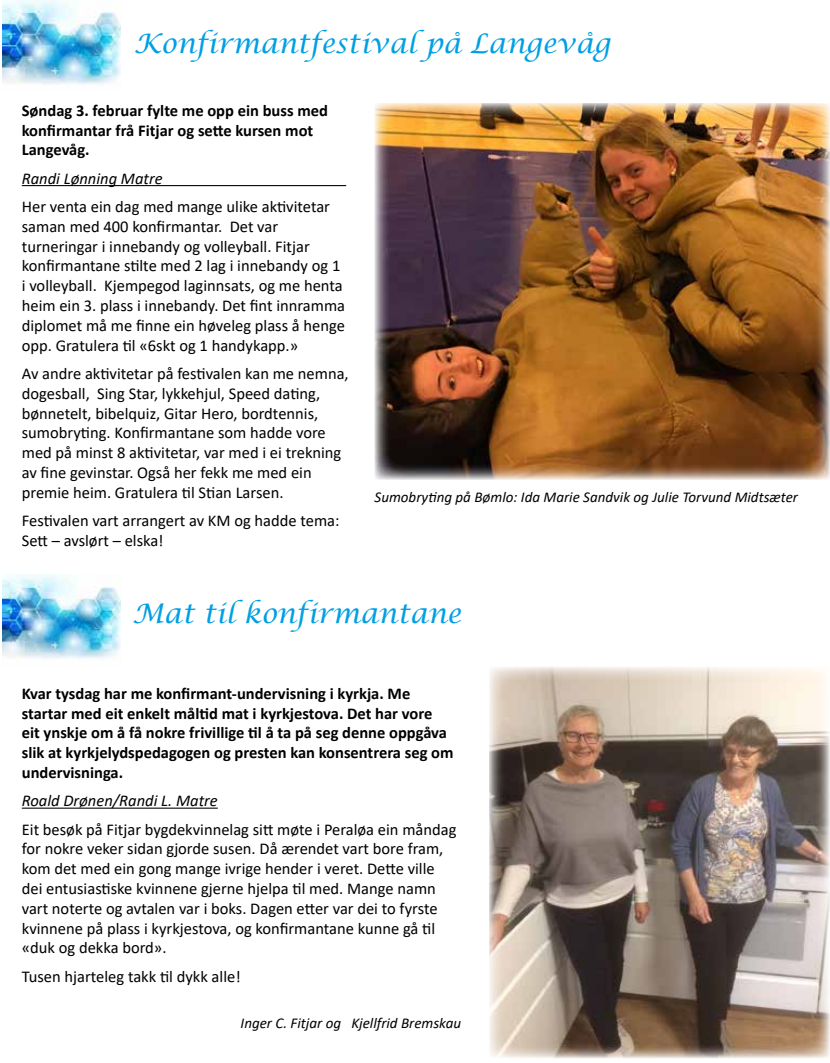
<style>
.page{position:relative;width:830px;height:1063px;background:#fff}
.page>*{position:absolute;margin:0;border:0;box-sizing:border-box;transform-origin:0 0}
.t1{font:italic 27px "Lucida Calligraphy";color:#009fe3}
.t2{font:16.5px/19.8px "Calibri";color:#000}
.t3{font:700 16.5px/19.8px "Calibri";color:#000}
.t4{font:italic 16.5px "Calibri";color:#000}
.t5{font:italic 15px "Calibri";color:#000}
</style>
<div class="page">
<img style="left:2px;top:0;width:118px;height:85px">
<hr style="left:22px;top:185px;width:324px;height:1px;background:#000">
<img style="left:374px;top:103px;width:455px;height:376px">
<img style="left:3px;top:574px;width:117px;height:86px">
<hr style="left:22px;top:808px;width:196px;height:1px;background:#000">
<img style="left:489px;top:667px;width:340px;height:391px">
<h1 class="t1" style="left:134px;top:27px;width:477px">Konfirmantfestival på Langevåg</h1>
<p class="t3" style="left:22px;top:100px;width:307px">Søndag 3. februar fylte me opp ein buss med konfirmantar frå Fitjar og sette kursen mot<br>Langevåg.</p>
<p class="t4" style="left:22px;top:167px;width:142px">Randi Lønning Matre</p>
<p class="t2" style="left:22px;top:196px;width:325px">Her venta ein dag med mange ulike aktivitetar saman med 400 konfirmantar. Det var turneringar i innebandy og volleyball. Fitjar konfirmantane stilte med 2 lag i innebandy og 1 i volleyball. Kjempegod laginnsats, og me henta heim ein 3. plass i innebandy. Det fint innramma diplomet må me finne ein høveleg plass å henge opp. Gratulera til «6skt og 1 handykapp.»</p>
<p class="t2" style="left:22px;top:363px;width:328px">Av andre aktivitetar på festivalen kan me nemna, dogesball, Sing Star, lykkehjul, Speed dating, bønnetelt, bibelquiz, Gitar Hero, bordtennis, sumobryting. Konfirmantane som hadde vore med på minst 8 aktivitetar, var med i ei trekning av fine gevinstar. Også her fekk me med ein premie heim. Gratulera til Stian Larsen.</p>
<p class="t2" style="left:22px;top:510px;width:319px">Festivalen vart arrangert av KM og hadde tema:<br>Sett – avslørt – elska!</p>
<p class="t5" style="left:374px;top:487px;width:425px">Sumobryting på Bømlo: Ida Marie Sandvik og Julie Torvund Midtsæter</p>
<h1 class="t1" style="left:133px;top:597px;width:330px">Mat til konfirmantane</h1>
<p class="t3" style="left:22px;top:683px;width:433px">Kvar tysdag har me konfirmant-undervisning i kyrkja. Me startar med eit enkelt måltid mat i kyrkjestova. Det har vore eit ynskje om å få nokre frivillige til å ta på seg denne oppgåva slik at kyrkjelydspedagogen og presten kan konsentrera seg om undervisninga.</p>
<p class="t4" style="left:22px;top:789px;width:197px">Roald Drønen/Randi L. Matre</p>
<p class="t2" style="left:22px;top:819px;width:436px">Eit besøk på Fitjar bygdekvinnelag sitt møte i Peraløa ein måndag for nokre veker sidan gjorde susen. Då ærendet vart bore fram, kom det med ein gong mange ivrige hender i veret. Dette ville dei entusiastiske kvinnene gjerne hjelpa til med. Mange namn vart noterte og avtalen var i boks. Dagen etter var dei to fyrste kvinnene på plass i kyrkjestova, og konfirmantane kunne gå til «duk og dekka bord».</p>
<p class="t2" style="left:22px;top:966px;width:220px">Tusen hjarteleg takk til dykk alle!</p>
<p class="t5" style="left:240px;top:1013px;width:222px">Inger C. Fitjar og Kjellfrid Bremskau</p>
</div>
